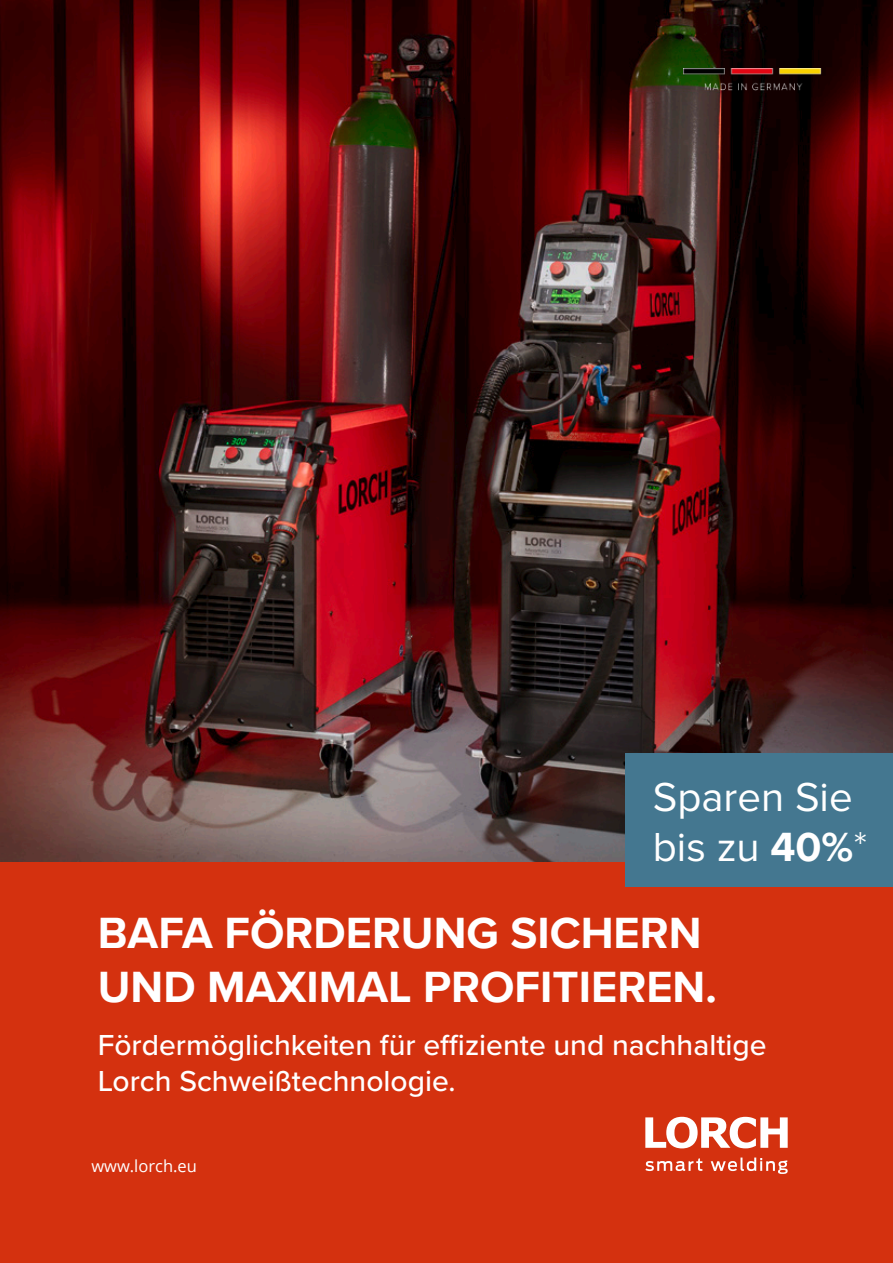
<style>
.page{position:relative;width:893px;height:1263px;background:#fff}
.page>*{position:absolute;margin:0;border:0;box-sizing:border-box;transform-origin:0 0}
.t1{font:700 45px/54px "Proxima Nova";color:#fff}
.t2{font:42px/50.4px "Proxima Nova";color:#fff}
.t3{font:500 30px/36px "Proxima Nova";color:#fff}
.t4{font:16.5px "Open Sans";color:#fff}
.s1{font-weight:700}
.s2{font-weight:300}
</style>
<div class="page">
<img style="left:0;top:0;width:893px;height:862px">
<div style="left:0;top:862px;width:893px;height:401px;background:#d4310f"></div>
<svg style="left:645px;top:1117px;width:143px;height:31px"></svg>
<svg style="left:645px;top:1157px;width:143px;height:17px"></svg>
<div style="left:625px;top:753px;width:268px;height:134px;background:#447790"></div>
<img style="left:683px;top:69px;width:140px;height:30px">
<h2 class="t2" style="left:653px;top:772px;width:216px">Sparen Sie bis zu <span class="s1">40%</span><span class="s2">*</span></h2>
<h1 class="t1" style="left:98px;top:905px;width:621px">BAFA FÖRDERUNG SICHERN<br>UND MAXIMAL PROFITIEREN.</h1>
<p class="t3" style="left:98px;top:1026px;width:670px">Fördermöglichkeiten für effiziente und nachhaltige<br>Lorch Schweißtechnologie.</p>
<p class="t4" style="left:91px;top:1154px;width:107px">www.lorch.eu</p>
</div>
